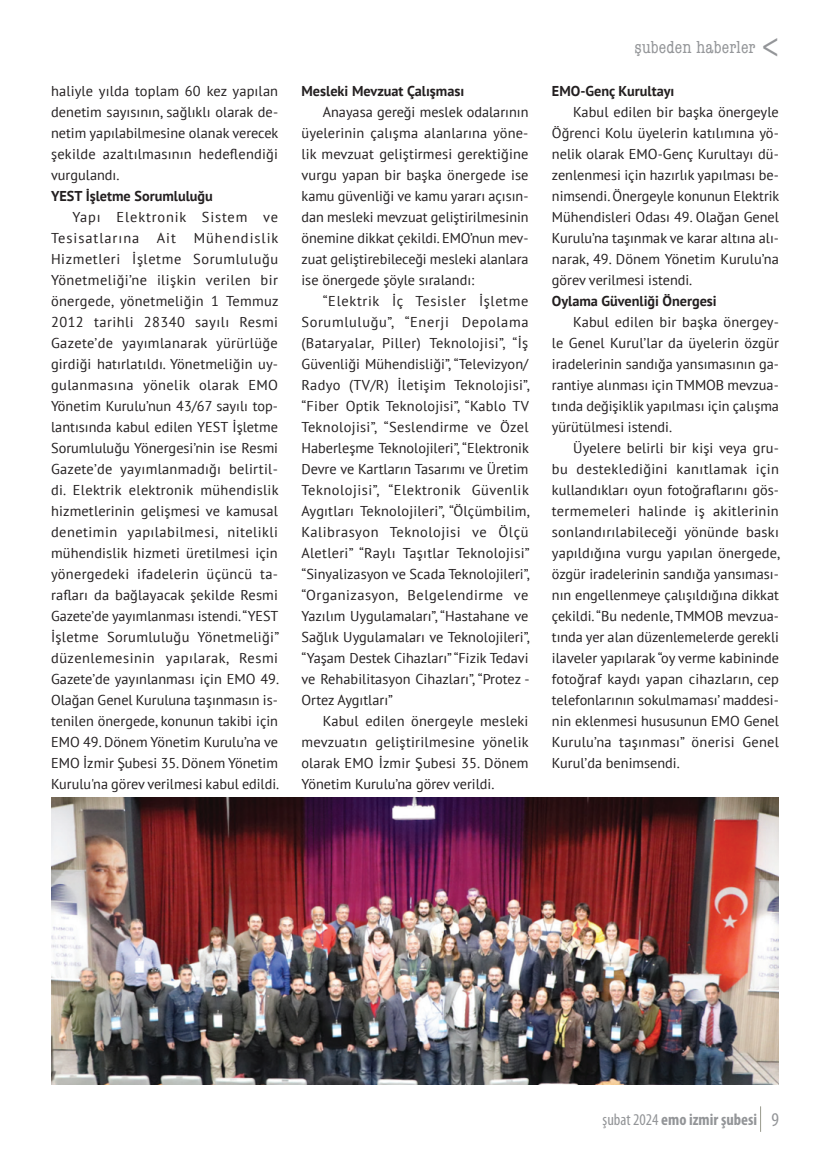
<style>
.page{position:relative;width:830px;height:1170px;background:#fff}
.page>*{position:absolute;margin:0;border:0;box-sizing:border-box;transform-origin:0 0}
.t1{font:condensed 18px "American Typewriter";letter-spacing:.01em;color:#939598}
.t2{font:700 condensed 16.5px "Myriad Pro";color:#939598}
.t3{font:14.25px/21px "PT Sans";color:#231f20;text-align:justify}
.t4{font:700 14.25px "PT Sans";color:#231f20}
.t5{font:14.25px/21px "PT Sans";letter-spacing:.06em;color:#231f20}
.s1{font-weight:400}
.s2{font-weight:400;font-size:19.5px}
</style>
<div class="page">
<img style="left:51px;top:797px;width:727px;height:287px">
<p class="t3" style="left:51px;top:81px;width:229px">haliyle yılda toplam 60 kez yapılan denetim sayısının, sağlıklı olarak de&shy;netim yapılabilmesine olanak verecek şekilde azaltılmasının hedeflendiği vurgulandı.</p>
<p class="t4" style="left:51px;top:188px;width:163px">YEST İşletme Sorumluluğu</p>
<p class="t5" style="left:51px;top:207px;width:228px;text-indent:21px">Yapı Elektronik Sistem ve<br>Tesisatlarına Ait</p>
<p class="t3" style="left:51px;top:228px;width:229px;text-indent:143px">Mühendislik Hizmetleri İşletme Sorumluluğu Yönetmeliği’ne ilişkin verilen bir önergede, yönetmeliğin 1 Temmuz 2012 tarihli 28340 sayılı Resmi Gazete’de yayımlanarak yürürlüğe girdiği hatırlatıldı. Yönetmeliğin uy&shy;gulanmasına yönelik olarak EMO Yönetim Kurulu’nun 43/67 sayılı top&shy;lantısında kabul edilen YEST İşletme Sorumluluğu Yönergesi’nin ise Resmi Gazete’de yayımlanmadığı belirtil&shy;di. Elektrik elektronik mühendislik hizmetlerinin gelişmesi ve kamusal denetimin yapılabilmesi, nitelikli mühendislik hizmeti üretilmesi için yönergedeki ifadelerin üçüncü ta&shy;rafları da bağlayacak şekilde Resmi Gazete’de yayımlanması istendi. “YEST İşletme Sorumluluğu Yönetmeliği” düzenlemesinin yapılarak, Resmi Gazete’de yayınlanması için EMO 49.<br>Olağan Genel Kuruluna taşınmasın is&shy;tenilen önergede, konunun takibi için EMO 49. Dönem Yönetim Kurulu’na ve EMO İzmir Şubesi 35. Dönem Yönetim Kurulu'na görev verilmesi kabul edildi.</p>
<p class="t4" style="left:301px;top:83px;width:164px">Mesleki Mevzuat Çalışması</p>
<p class="t3" style="left:301px;top:102px;width:228px;text-indent:21px">Anayasa gereği meslek odalarının üyelerinin çalışma alanlarına yöne&shy;lik mevzuat geliştirmesi gerektiğine vurgu yapan bir başka önergede ise kamu güvenliği ve kamu yararı açısın&shy;dan mesleki mevzuat geliştirilmesinin önemine dikkat çekildi. EMO’nun mev&shy;zuat geliştirebileceği mesleki alanlara ise önergede şöyle sıralandı:</p>
<p class="t3" style="left:301px;top:291px;width:229px;text-indent:21px">“Elektrik İç Tesisler İşletme Sorumluluğu”, “Enerji Depolama (Bataryalar, Piller) Teknolojisi”, “İş Güvenliği Mühendisliği”, “Televizyon/ Radyo (TV/R) İletişim Teknolojisi”, “Fiber Optik Teknolojisi”, “Kablo TV Teknolojisi”, “Seslendirme ve Özel Haberleşme Teknolojileri”, “Elektronik Devre ve Kartların Tasarımı ve Üretim Teknolojisi”, “Elektronik Güvenlik Aygıtları Teknolojileri”, “Ölçümbilim, Kalibrasyon Teknolojisi ve Ölçü Aletleri” “Raylı Taşıtlar Teknolojisi” “Sinyalizasyon ve Scada Teknolojileri”, “Organizasyon, Belgelendirme ve Yazılım Uygulamaları”, “Hastahane ve Sağlık Uygulamaları ve Teknolojileri”, “Yaşam Destek Cihazları” “Fizik Tedavi ve Rehabilitasyon Cihazları”, “Protez - Ortez Aygıtları”</p>
<p class="t3" style="left:301px;top:711px;width:229px;text-indent:21px">Kabul edilen önergeyle mesleki mevzuatın geliştirilmesine yönelik olarak EMO İzmir Şubesi 35. Dönem Yönetim Kurulu’na görev verildi.</p>
<p class="t1" style="left:634px;top:37px;width:123px">şubeden haberler</p>
<p class="t4" style="left:551px;top:83px;width:124px">EMO-Genç Kurultayı</p>
<p class="t3" style="left:551px;top:102px;width:229px;text-indent:21px">Kabul edilen bir başka önergeyle Öğrenci Kolu üyelerin katılımına yö&shy;nelik olarak EMO-Genç Kurultayı dü&shy;zenlenmesi için hazırlık yapılması be&shy;nimsendi. Önergeyle konunun Elektrik Mühendisleri Odası 49. Olağan Genel Kurulu’na taşınmak ve karar altına alı&shy;narak, 49. Dönem Yönetim Kurulu’na görev verilmesi istendi.</p>
<p class="t4" style="left:551px;top:293px;width:166px">Oylama Güvenliği Önergesi</p>
<p class="t3" style="left:551px;top:312px;width:228px;text-indent:21px">Kabul edilen bir başka önergey&shy;le Genel Kurul’lar da üyelerin özgür iradelerinin sandığa yansımasının ga&shy;rantiye alınması için TMMOB mevzua&shy;tında değişiklik yapılması için çalışma yürütülmesi istendi.</p>
<p class="t3" style="left:551px;top:438px;width:229px;text-indent:21px">Üyelere belirli bir kişi veya gru&shy;bu desteklediğini kanıtlamak için kullandıkları oyun fotoğraflarını gös&shy;termemeleri halinde iş akitlerinin sonlandırılabileceği yönünde baskı yapıldığına vurgu yapılan önergede, özgür iradelerinin sandığa yansıması&shy;nın engellenmeye çalışıldığına dikkat çekildi. “Bu nedenle, TMMOB mevzua&shy;tında yer alan düzenlemelerde gerekli ilaveler yapılarak “oy verme kabininde fotoğraf kaydı yapan cihazların, cep telefonlarının sokulmaması’ maddesi&shy;nin eklenmesi hususunun EMO Genel Kurulu’na taşınması” önerisi Genel Kurul’da benimsendi.</p>
<p class="t2" style="left:602px;top:1109px;width:178px"><span class="s1">şubat 2024</span> emo izmir şubesi <span class="s2">9</span></p>
</div>
